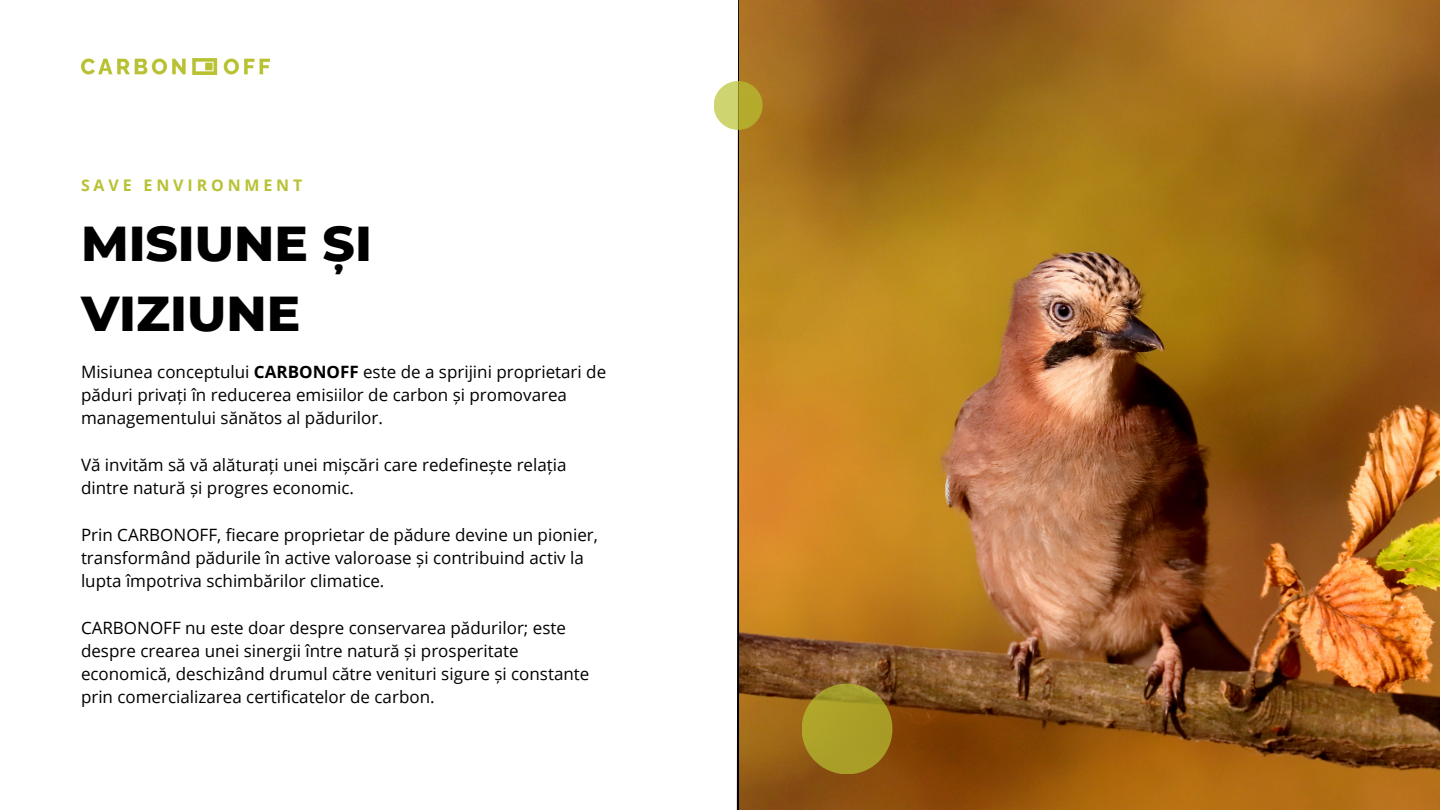
<style>
.page{position:relative;width:1440px;height:810px;background:#fff}
.page>*{position:absolute;margin:0;border:0;box-sizing:border-box;transform-origin:0 0}
.t1{font:800 50px/69.8px "Montserrat";color:#000}
.t2{font:17px/23.2px "Open Sans";color:#000}
.t3{font:700 16px "Open Sans";letter-spacing:.24em;color:#b8c233}
.s1{font-weight:700}
</style>
<div class="page">
<svg style="left:736px;top:0;width:4px;height:810px"></svg>
<img style="left:740px;top:0;width:700px;height:810px">
<svg style="left:714px;top:81px;width:49px;height:49px;fill:#b5ac2e"></svg>
<div style="left:802px;top:684px;width:90px;height:90px;background:#aa9e28;border-radius:50%"></div>
<img style="left:81px;top:58px;width:189px;height:17px">
<p class="t3" style="left:81px;top:173px;width:223px">SAVE ENVIRONMENT</p>
<h1 class="t1" style="left:81px;top:205px;width:292px">MISIUNE ȘI<br>VIZIUNE</h1>
<p class="t2" style="left:81px;top:360px;width:527px">Misiunea conceptului <span class="s1">CARBONOFF</span> este de a sprijini proprietari de păduri privați în reducerea emisiilor de carbon și promovarea managementului sănătos al pădurilor.</p>
<p class="t2" style="left:81px;top:453px;width:487px">Vă invităm să vă alăturați unei mișcări care redefinește relația dintre natură și progres economic.</p>
<p class="t2" style="left:81px;top:522px;width:518px">Prin CARBONOFF, fiecare proprietar de pădure devine un pionier, transformând pădurile în active valoroase și contribuind activ la lupta împotriva schimbărilor climatice.</p>
<p class="t2" style="left:81px;top:615px;width:510px">CARBONOFF nu este doar despre conservarea pădurilor; este despre crearea unei sinergii între natură și prosperitate economică, deschizând drumul către venituri sigure și constante prin comercializarea certificatelor de carbon.</p>
</div>
